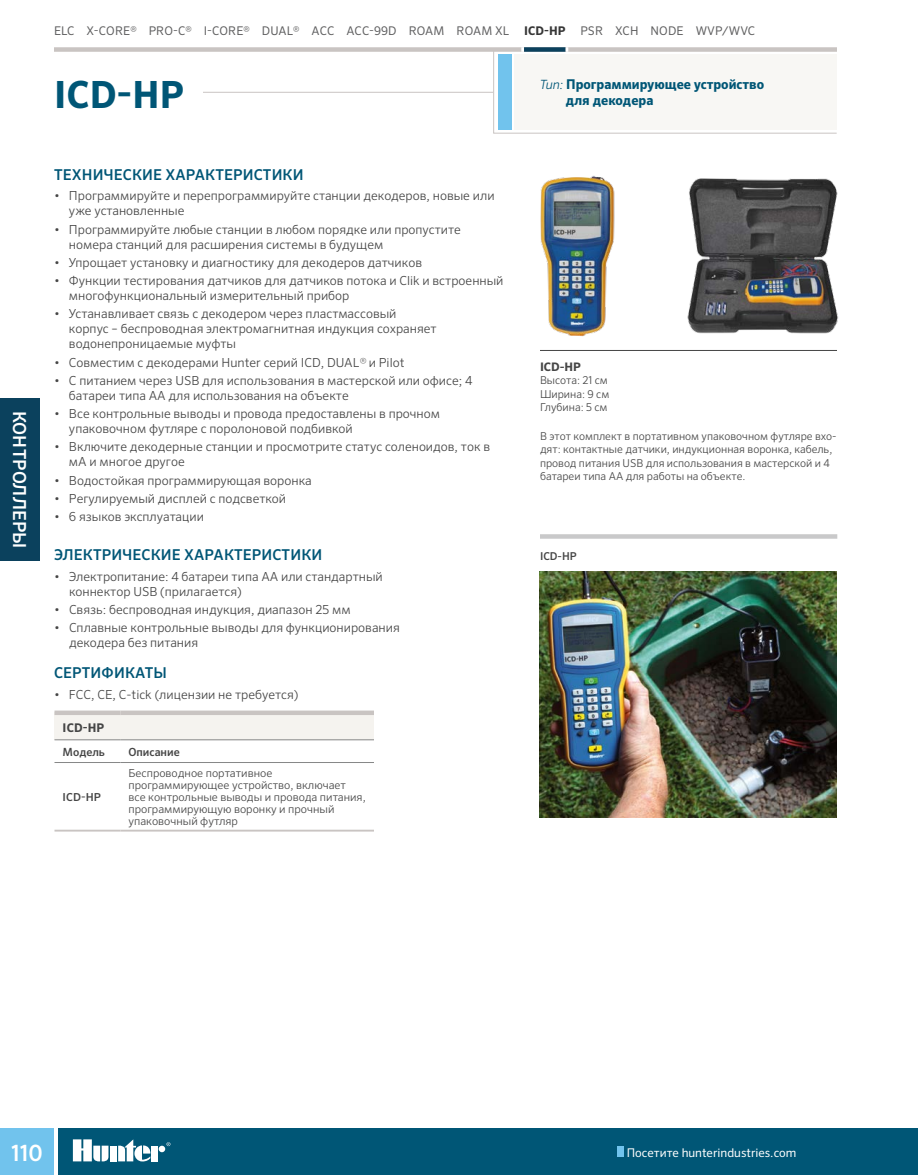
<style>
.page{position:relative;width:918px;height:1175px;background:#fff}
.page>*{position:absolute;margin:0;border:0;box-sizing:border-box;transform-origin:0 0}
.t1{font:700 37.5px "Sero Pro";color:#005676}
.t2{font:500 22.5px "Sero Pro";color:#fff}
.t3{font:500 18px "Sero Pro";letter-spacing:.01em;color:#fff}
.t4{font:500 15px "Sero Pro";letter-spacing:.01em;color:#005676}
.t5{font:700 13.5px/16.5px "Sero Pro";color:#005676}
.t6{font:300 12.45px/15px "Sero Pro";color:#454545}
.t7{font:12px "Sero Pro";letter-spacing:.01em;color:#5e5e5f}
.t8{font:12px "Sero Pro";color:#fff}
.t9{font:700 12px "Sero Pro";color:#454545}
.t10{font:700 11.7px "Sero Pro";color:#454545}
.t11{font:500 11.25px "Sero Pro";color:#454545}
.t12{font:300 10.95px/12px "Sero Pro";color:#454545}
.t13{font:500 10.95px "Sero Pro";color:#454545}
.t14{font:300 10.8px/13.5px "Sero Pro";color:#454545}
.t15{font:500 10.8px "Sero Pro";color:#454545}
.s1{font-weight:700;color:#363636}
.s2{font-weight:300;font-style:italic;font-size:12.75px}
.s3{font-weight:200;font-style:italic}
</style>
<div class="page">
<div style="left:54px;top:47px;width:783px;height:5px;background:#c9c4c2"></div>
<hr style="left:54px;top:92px;width:439px;height:1px;background:#c9c4c2">
<div style="left:0;top:398px;width:40px;height:162px;background:#0b415d"></div>
<div style="left:58px;top:1127px;width:860px;height:47px;background:#005676"></div>
<div style="left:0;top:1127px;width:54px;height:47px;background:#71c3ed"></div>
<svg style="left:166px;top:1142px;width:4px;height:4px"></svg>
<div style="left:110px;top:1145px;width:7px;height:16px;background:#fff"></div>
<div style="left:159px;top:1145px;width:6px;height:7px;background:#fff;border-radius:50%"></div>
<div style="left:151px;top:1145px;width:7px;height:16px;background:#fff"></div>
<svg style="left:118px;top:1139px;width:33px;height:22px"></svg>
<svg style="left:73px;top:1139px;width:35px;height:22px"></svg>
<div style="left:618px;top:1146px;width:6px;height:10px;background:#71c3ed"></div>
<hr style="left:540px;top:350px;width:297px;height:1px;background:#454545">
<div style="left:54px;top:63px;width:148px;height:45px;background:#fff"></div>
<div style="left:55px;top:713px;width:319px;height:27px;background:#f5f3ef"></div>
<hr style="left:55px;top:829px;width:65px;height:2px;background:#c9c4c2">
<hr style="left:120px;top:829px;width:254px;height:2px;background:#c9c4c2">
<div style="left:55px;top:710px;width:65px;height:5px;background:#c9c4c2"></div>
<div style="left:120px;top:710px;width:254px;height:5px;background:#c9c4c2"></div>
<hr style="left:55px;top:739px;width:65px;height:1px;background:#868787">
<hr style="left:120px;top:739px;width:254px;height:1px;background:#868787">
<hr style="left:55px;top:762px;width:65px;height:1px;background:#868787">
<hr style="left:120px;top:762px;width:254px;height:1px;background:#868787">
<img style="left:539px;top:571px;width:298px;height:247px">
<div style="left:540px;top:534px;width:297px;height:5px;background:#c9c9ca"></div>
<img style="left:540px;top:175px;width:75px;height:162px">
<img style="left:687px;top:178px;width:152px;height:156px">
<svg style="left:493px;top:47px;width:344px;height:87px"></svg>
<p class="t7" style="left:54px;top:23px;width:703px">ELC X-CORE® PRO-C® I-CORE® DUAL® ACC ACC-99D ROAM ROAM XL <span class="s1">ICD-HP</span> PSR XCH NODE WVP/WVC</p>
<h3 class="t3" style="left:30px;top:410px;width:139px;rotate:90deg">КОНТРОЛЛЕРЫ</h3>
<h1 class="t1" style="left:54px;top:72px;width:131px">ICD-HP</h1>
<p class="t5" style="left:566px;top:76px;width:200px;text-indent:-26px"><span class="s2">Тип:</span> Программирующее устройство для декодера</p>
<p class="t4" style="left:54px;top:166px;width:251px">ТЕХНИЧЕСКИЕ ХАРАКТЕРИСТИКИ</p>
<p class="t6" style="left:69px;top:188px;width:427px;text-indent:-15px">• Программируйте и перепрограммируйте станции декодеров, новые или уже установленные</p>
<p class="t6" style="left:69px;top:221px;width:394px;text-indent:-15px">• Программируйте любые станции в любом порядке или пропустите номера станций для расширения системы в будущем</p>
<p class="t6" style="left:54px;top:255px;width:370px">• Упрощает установку и диагностику для декодеров датчиков</p>
<p class="t6" style="left:69px;top:273px;width:436px;text-indent:-15px">• Функции тестирования датчиков для датчиков потока и Clik и встроенный многофункциональный измерительный прибор</p>
<p class="t6" style="left:69px;top:306px;width:369px;text-indent:-15px">• Устанавливает связь с декодером через пластмассовый корпус – беспроводная электромагнитная индукция сохраняет водонепроницаемые муфты</p>
<p class="t6" style="left:54px;top:354px;width:352px">• Совместим с декодерами Hunter серий ICD, DUAL<span class="s3">®</span> и Pilot</p>
<p class="t6" style="left:69px;top:373px;width:405px;text-indent:-15px">• С питанием через USB для использования в мастерской или офисе; 4 батареи типа AA для использования на объекте</p>
<p class="t6" style="left:69px;top:406px;width:373px;text-indent:-15px">• Все контрольные выводы и провода предоставлены в прочном упаковочном футляре с поролоновой подбивкой</p>
<p class="t6" style="left:69px;top:439px;width:423px;text-indent:-15px">• Включите декодерные станции и просмотрите статус соленоидов, ток в мА и многое другое</p>
<p class="t6" style="left:54px;top:472px;width:259px">• Водостойкая программирующая воронка</p>
<p class="t6" style="left:54px;top:491px;width:234px">• Регулируемый дисплей с подсветкой</p>
<p class="t6" style="left:54px;top:509px;width:151px">• 6 языков эксплуатации</p>
<p class="t4" style="left:54px;top:545px;width:270px">ЭЛЕКТРИЧЕСКИЕ ХАРАКТЕРИСТИКИ</p>
<p class="t6" style="left:69px;top:568px;width:315px;text-indent:-15px">• Электропитание: 4 батареи типа AA или стандартный коннектор USB (прилагается)</p>
<p class="t6" style="left:54px;top:601px;width:298px">• Связь: беспроводная индукция, диапазон 25 мм</p>
<p class="t6" style="left:69px;top:620px;width:332px;text-indent:-15px">• Сплавные контрольные выводы для функционирования декодера без питания</p>
<p class="t4" style="left:54px;top:664px;width:114px">СЕРТИФИКАТЫ</p>
<p class="t6" style="left:54px;top:687px;width:246px">• FCC, CE, C-tick (лицензии не требуется)</p>
<p class="t9" style="left:63px;top:720px;width:43px">ICD-HP</p>
<p class="t11" style="left:63px;top:744px;width:44px">Модель</p>
<p class="t11" style="left:128px;top:744px;width:53px">Описание</p>
<p class="t13" style="left:63px;top:790px;width:40px">ICD-HP</p>
<p class="t12" style="left:128px;top:766px;width:239px">Беспроводное портативное программирующее устройство, включает все контрольные выводы и провода питания, программирующую воронку и прочный упаковочный футляр</p>
<p class="t10" style="left:540px;top:359px;width:43px">ICD-HP</p>
<p class="t14" style="left:540px;top:374px;width:71px">Высота: 21 см<br>Ширина: 9 см<br>Глубина: 5 см</p>
<p class="t14" style="left:540px;top:429px;width:298px">В этот комплект в портативном упаковочном футляре вхо&shy;дят: контактные датчики, индукционная воронка, кабель, провод питания USB для использования в мастерской и 4 батареи типа AA для работы на объекте.</p>
<p class="t15" style="left:540px;top:550px;width:38px">ICD-HP</p>
<h2 class="t2" style="left:11px;top:1139px;width:33px">110</h2>
<p class="t8" style="left:627px;top:1145px;width:171px">Посетите hunterindustries.com</p>
</div>
